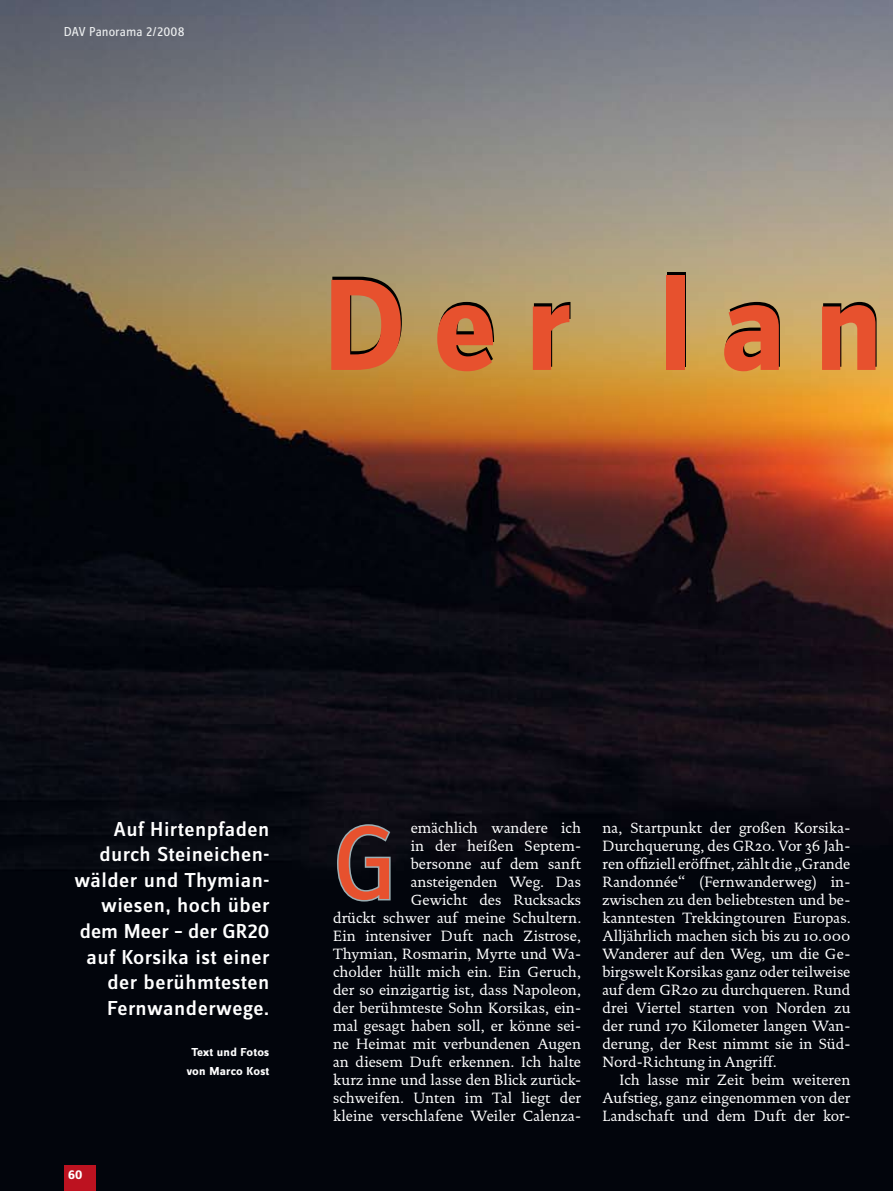
<style>
.page{position:relative;width:893px;height:1191px;background:#fff}
.page>*{position:absolute;margin:0;border:0;box-sizing:border-box;transform-origin:0 0}
.t1{font:700 135px "Zine Sans Dis";letter-spacing:.2em;color:#000}
.t2{font:108.15px "Zine Sans Dis";color:#e7512e}
.t3{font:500 21px/25.5px "Zine Sans Dis";letter-spacing:.02em;color:#fff;text-align:right;scale:1.05 1}
.t4{font:15px/18px "DTL Documenta ST";color:#fff;text-align:justify}
.t5{font:13.5px "Zine Sans Dis";color:#eceeef}
.t6{font:700 13.5px "Zine Sans Dis";color:#fff}
.t7{font:700 12px/19.2px "Zine Sans Dis";letter-spacing:.02em;color:#fff;text-align:center;scale:1.05 1}
</style>
<div class="page">
<img style="left:0;top:0;width:893px;height:1191px">
<svg style="left:335px;top:822px;width:57px;height:81px;background:#2c3238"></svg>
<div style="left:64px;top:1165px;width:32px;height:26px;background:#bd1220"></div>
<p class="t5" style="left:64px;top:25px;width:122px">DAV Panorama 2/2008</p>
<h1 class="t1" style="left:324px;top:251px;width:562px">Der lan</h1>
<h3 class="t3" style="left:74px;top:817px;width:187px">Auf Hirtenpfaden durch Steineichen&shy;wälder und Thymian&shy;wiesen, hoch über dem Meer – der GR20 auf Korsika ist einer der berühmtesten<br>Fernwanderwege.</h3>
<p class="t7" style="left:187px;top:1043px;width:80px">Text und Fotos von Marco Kost</p>
<p class="t6" style="left:68px;top:1167px;width:16px">60</p>
<p class="t4" style="left:333px;top:819px;width:250px;text-align:right">emächlich wandere ich<br>in der heißen Septem-<br>bersonne auf dem sanft ansteigenden Weg. Das<br>Gewicht des Rucksacks<br>drückt schwer auf meine Schultern.<br>Ein intensiver Duft nach Zistrose,<br>Thymian, Rosmarin, Myrte und Wa&shy;cholder hüllt mich ein. Ein Geruch, der so einzigartig ist, dass Napoleon, der berühmteste Sohn Korsikas, ein&shy;mal gesagt haben soll, er könne sei&shy;ne Heimat mit verbundenen Augen an diesem Duft erkennen. Ich halte kurz inne und lasse den Blick zurück&shy;schweifen. Unten im Tal liegt der kleine verschlafene Weiler Calenza-</p>
<p class="t4" style="left:602px;top:819px;width:250px">na, Startpunkt der großen Korsika-Durchquerung, des GR20. Vor 36 Jah&shy;ren offiziell eröffnet, zählt die „Grande Randonnée“ (Fernwanderweg) in&shy;zwischen zu den beliebtesten und be&shy;kanntesten Trekkingtouren Europas.<br>Alljährlich machen sich bis zu 10.000<br>Wanderer auf den Weg, um die Ge&shy;birgswelt Korsikas ganz oder teilweise auf dem GR20 zu durchqueren. Rund drei Viertel starten von Norden zu der rund 170 Kilometer langen Wan&shy;derung, der Rest nimmt sie in Süd-Nord-Richtung in Angriff.</p>
<h2 class="t2" style="left:333px;top:806px;width:66px">G</h2>
<p class="t4" style="left:602px;top:1071px;width:250px;text-indent:17px">Ich lasse mir Zeit beim weiteren Aufstieg, ganz eingenommen von der Landschaft und dem Duft der kor-</p>
</div>
